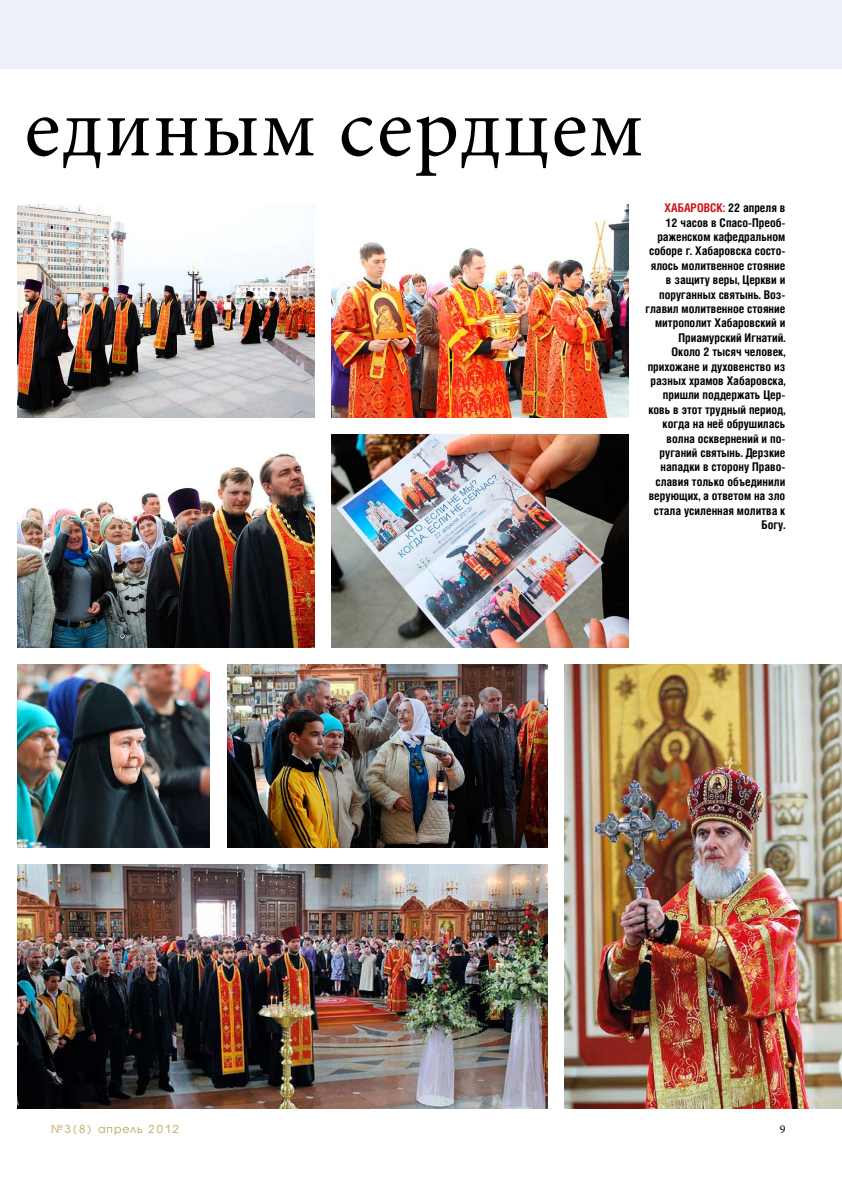
<style>
.page{position:relative;width:842px;height:1191px;background:#fff}
.page>*{position:absolute;margin:0;border:0;box-sizing:border-box;transform-origin:0 0}
.t1{font:85px "Minion Pro";letter-spacing:.02em;color:#000}
.t2{font:700 12px/14.4px "Helios Cond C";color:#000;text-align:right}
.t3{font:700 12px "Helios Cond C";color:#d11317}
.t4{font:12px "Minion Pro";color:#000}
.t5{font:11px "Avant Garde Gothic C";letter-spacing:.09em;color:#baa557}
.s1{color:#d11317}
</style>
<div class="page">
<div style="left:0;top:0;width:842px;height:68px;background:#edf0f6"></div>
<img style="left:331px;top:434px;width:297px;height:214px">
<img style="left:17px;top:204px;width:297px;height:213px">
<img style="left:331px;top:204px;width:297px;height:213px">
<img style="left:17px;top:453px;width:297px;height:195px">
<img style="left:227px;top:665px;width:320px;height:183px">
<img style="left:17px;top:865px;width:530px;height:243px">
<img style="left:17px;top:665px;width:193px;height:183px">
<img style="left:564px;top:665px;width:278px;height:443px">
<h1 class="t1" style="left:24px;top:77px;width:620px">единым сердцем</h1>
<p class="t3" style="left:665px;top:201px;width:34px">Хабаровс</p>
<p class="t2" style="left:645px;top:200px;width:141px"><span class="s1">к:</span> 22 апреля в<br>12 часов в Спасо-Преоб&shy;раженском кафедральном соборе г. Хабаровска состо&shy;ялось молитвенное стояние в защиту веры, Церкви и поруганных святынь. Воз&shy;главил молитвенное стояние митрополит Хабаровский и<br>Приамурский Игнатий.<br>Около 2 тысяч человек, прихожане и духовенство из разных храмов Хабаровска, пришли поддержать Цер&shy;ковь в этот трудный период, когда на неё обрушилась волна осквернений и по&shy;руганий святынь. Дерзкие нападки в сторону Право&shy;славия только объединили верующих, а ответом на зло стала усиленная молитва к<br>Богу.</p>
<p class="t5" style="left:51px;top:1122px;width:129px">№3(8) апрель 2012</p>
<p class="t4" style="left:780px;top:1122px;width:7px">9</p>
</div>
